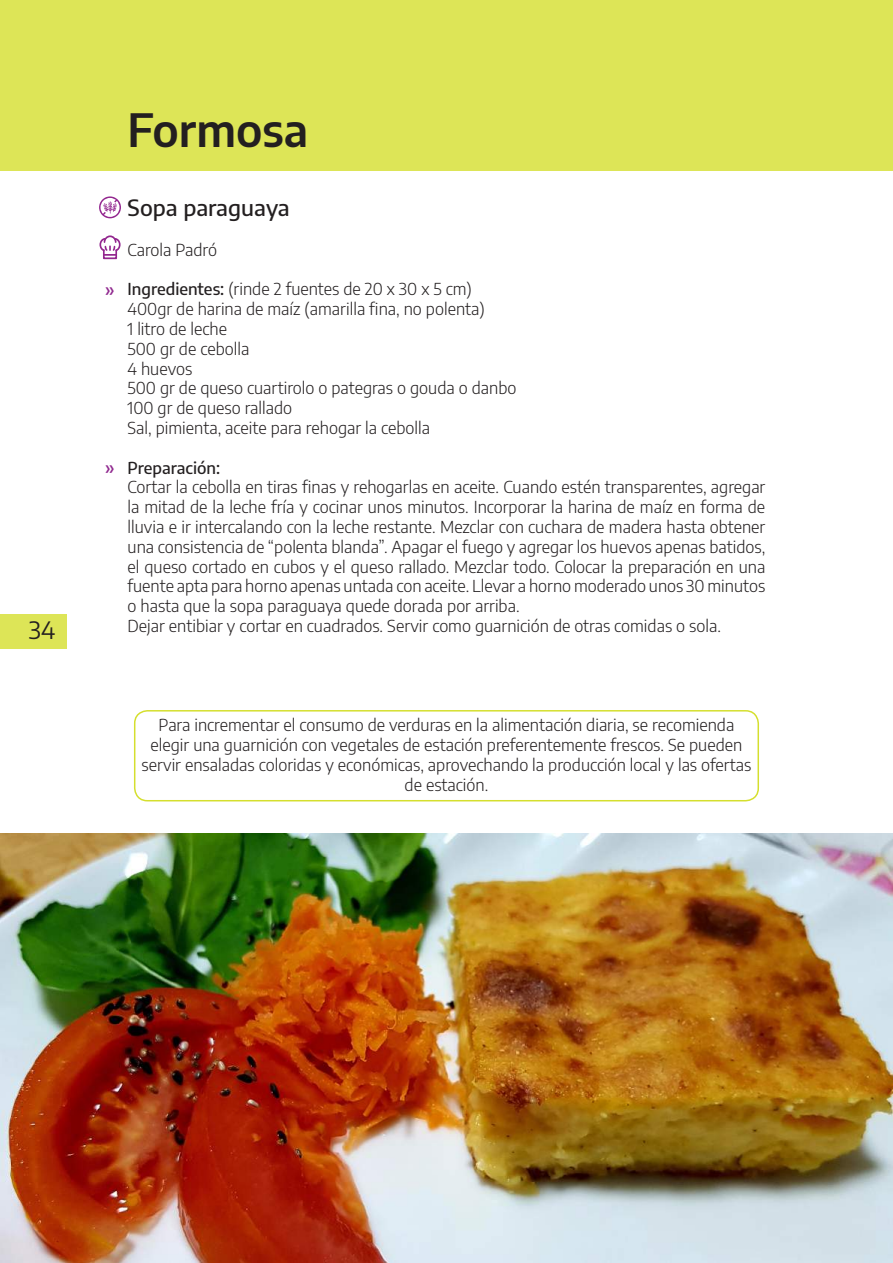
<style>
.page{position:relative;width:893px;height:1263px;background:#fff}
.page>*{position:absolute;margin:0;border:0;box-sizing:border-box;transform-origin:0 0}
.t1{font:600 45px "Encode Sans";color:#231f20}
.t2{font:24px "Encode Sans";color:#231f20}
.t3{font:500 22.5px "Encode Sans";color:#231f20}
.t4{font:500 18px "Encode Sans";color:#90298f}
.t5{font:300 16.5px/19.8px "Encode Sans";color:#231f20}
.t6{font:500 16.5px "Encode Sans";color:#231f20}
.s1{font-weight:500}
</style>
<div class="page">
<div style="left:0;top:0;width:893px;height:170px;background:#dde557"></div>
<svg style="left:99px;top:196px;width:22px;height:22px"></svg>
<div style="left:103px;top:249px;width:14px;height:10px;border:2px solid #93278f"></div>
<svg style="left:99px;top:235px;width:22px;height:21px"></svg>
<div style="left:134px;top:710px;width:625px;height:91px;border:2px solid #d5df2e;border-radius:13px"></div>
<img style="left:0;top:834px;width:893px;height:429px">
<div style="left:0;top:614px;width:66px;height:35px;background:#dde557"></div>
<h2 class="t2" style="left:29px;top:613px;width:28px">34</h2>
<h1 class="t1" style="left:128px;top:98px;width:182px">Formosa</h1>
<p class="t4" style="left:105px;top:277px;width:11px">»</p>
<p class="t4" style="left:105px;top:455px;width:11px">»</p>
<h3 class="t3" style="left:128px;top:192px;width:164px">Sopa paraguaya</h3>
<p class="t5" style="left:128px;top:239px;width:91px">Carola Padró</p>
<p class="t5" style="left:128px;top:279px;width:390px"><span class="s1">Ingredientes:</span> (rinde 2 fuentes de 20 x 30 x 5 cm)<br>400gr de harina de maíz (amarilla fina, no polenta)<br>1 litro de leche<br>500 gr de cebolla<br>4 huevos<br>500 gr de queso cuartirolo o pategras o gouda o danbo<br>100 gr de queso rallado<br>Sal, pimienta, aceite para rehogar la cebolla</p>
<p class="t6" style="left:128px;top:456px;width:94px">Preparación:</p>
<p class="t5" style="left:128px;top:477px;width:639px">Cortar la cebolla en tiras finas y rehogarlas en aceite. Cuando estén transparentes, agregar la mitad de la leche fría y cocinar unos minutos. Incorporar la harina de maíz en forma de lluvia e ir intercalando con la leche restante. Mezclar con cuchara de madera hasta obtener una consistencia de “polenta blanda”. Apagar el fuego y agregar los huevos apenas batidos, el queso cortado en cubos y el queso rallado. Mezclar todo. Colocar la preparación en una fuente apta para horno apenas untada con aceite. Llevar a horno moderado unos 30 minutos o hasta que la sopa paraguaya quede dorada por arriba.<br>Dejar entibiar y cortar en cuadrados. Servir como guarnición de otras comidas o sola.</p>
<p class="t5" style="left:141px;top:714px;width:611px;text-align:center">Para incrementar el consumo de verduras en la alimentación diaria, se recomienda elegir una guarnición con vegetales de estación preferentemente frescos. Se pueden servir ensaladas coloridas y económicas, aprovechando la producción local y las ofertas de estación.</p>
</div>
